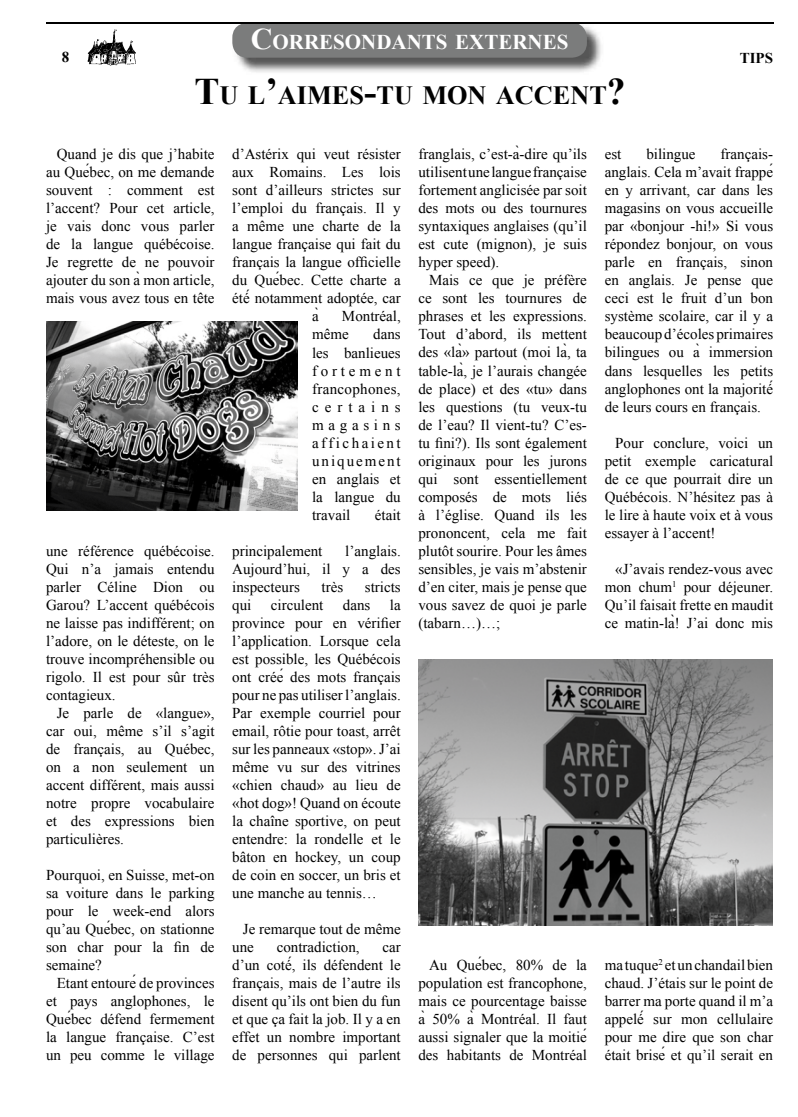
<style>
.page{position:relative;width:798px;height:1117px;background:#fff}
.page>*{position:absolute;margin:0;border:0;box-sizing:border-box;transform-origin:0 0}
.t1{font:700 26.25px "Times New Roman";color:#000}
.t2{font:700 21px "Times New Roman";color:#fff}
.t3{font:15px/18px "Times New Roman";color:#000;text-align:justify}
.t4{font:700 15px "Times New Roman";color:#000}
.s1{font-size:30px}
.s2{font-size:37.5px}
</style>
<div class="page">
<img style="left:233px;top:23px;width:370px;height:49px">
<div style="left:232px;top:23px;width:354px;height:35px;background:#7b7c7c;border-radius:15px"></div>
<img style="left:88px;top:29px;width:48px;height:36px">
<hr style="left:46px;top:22px;width:726px;height:1px;background:#000">
<img style="left:46px;top:321px;width:252px;height:189px">
<img style="left:418px;top:659px;width:354px;height:266px">
<h2 class="t2" style="left:251px;top:28px;width:319px"><span class="s1">C</span>ORRESONDANTS EXTERNES</h2>
<p class="t4" style="left:62px;top:47px;width:9px">8</p>
<p class="t4" style="left:739px;top:47px;width:35px">TIPS</p>
<h1 class="t1" style="left:194px;top:77px;width:432px"><span class="s2">T</span>U L<span class="s2">’</span>AIMES<span class="s2">-</span>TU MON ACCENT<span class="s2">?</span></h1>
<p class="t3" style="left:46px;top:145px;width:170px;text-indent:11px">Quand je dis que j’habite au Québec, on me demande souvent : comment est l’accent? Pour cet article, je vais donc vous parler de la langue québécoise.<br>Je regrette de ne pouvoir ajouter du son àmon article, mais vous avez tous en tête</p>
<p class="t3" style="left:46px;top:541px;width:170px">une référence québécoise.<br>Qui n’a jamais entendu parler Céline Dion ou Garou? L’accent québécois ne laisse pas indifférent; on l’adore, on le déteste, on le trouve incompréhensible ou rigolo. Il est pour sûr très contagieux.</p>
<p class="t3" style="left:46px;top:703px;width:170px;text-indent:11px">Je parle de «langue», car oui, même s’il s’agit de français, au Québec, on a non seulement un accent différent, mais aussi notre propre vocabulaire et des expressions bien particulières.</p>
<p class="t3" style="left:46px;top:865px;width:170px">Pourquoi, en Suisse, met-on sa voiture dans le parking pour le week-end alors qu’au Québec, on stationne son char pour la fin de semaine?</p>
<p class="t3" style="left:46px;top:973px;width:170px;text-indent:11px">Etant entouréde provinces et pays anglophones, le Québec défend fermement la langue française. C’est un peu comme le village</p>
<p class="t3" style="left:232px;top:145px;width:170px;text-align:center">d’Astérix qui veut résister aux Romains. Les lois sont d’ailleurs strictes sur l’emploi du français. Il y a même une charte de la langue française qui fait du français la langue officielle du Québec. Cette charte a été́ notamment adoptée, car à</p>
<p class="t3" style="left:312px;top:307px;width:90px;text-indent:30px">Montréal, même</p>
<p class="t3" style="left:312px;top:325px;width:90px;text-indent:61px">dans les banlieues fortement francophones, certains magasins affichaient uniquement en anglais et la langue du travail</p>
<p class="t3" style="left:375px;top:505px;width:27px">était</p>
<p class="t3" style="left:232px;top:541px;width:91px">principalement</p>
<p class="t3" style="left:232px;top:541px;width:170px;text-indent:113px">l’anglais.<br>Aujourd’hui, il y a des inspecteurs</p>
<p class="t3" style="left:321px;top:577px;width:23px">très</p>
<p class="t3" style="left:365px;top:577px;width:37px">stricts</p>
<p class="t3" style="left:232px;top:595px;width:170px;text-indent:158px">la province pour en vérifier l’application. Lorsque cela est possible, les Québécois ont créé des mots français pour ne pas utiliser l’anglais.<br>Par exemple courriel pour email, rôtie pour toast, arrêt sur les panneaux «stop». J’ai même vu sur des vitrines «chien chaud» au lieu de «hot dog»! Quand on écoute la chaîne sportive, on peut entendre: la rondelle et le bâton en hockey, un coup de coin en soccer, un bris et une manche au tennis…</p>
<p class="t3" style="left:232px;top:919px;width:170px;text-indent:11px">Je remarque tout de même une</p>
<p class="t3" style="left:232px;top:595px;width:21px">qui</p>
<p class="t3" style="left:271px;top:595px;width:54px">circulent</p>
<p class="t3" style="left:343px;top:595px;width:29px">dans</p>
<p class="t3" style="left:276px;top:937px;width:84px">contradiction,</p>
<p class="t3" style="left:232px;top:937px;width:170px;text-indent:150px">car d’un coté́, ils défendent le français, mais de l’autre ils disent qu’ils ont bien du fun et que ça fait la job. Il y a en effet un nombre important de personnes qui parlent</p>
<p class="t3" style="left:418px;top:145px;width:170px">franglais, c’est-à-dire qu’ils utilisent une langue française fortement anglicisée par soit des mots ou des tournures syntaxiques anglaises (qu’il est cute (mignon), je suis hyper speed).</p>
<p class="t3" style="left:418px;top:271px;width:170px;text-indent:11px">Mais ce que je préfère ce sont les tournures de phrases et les expressions.<br>Tout d’abord, ils mettent des «là» partout (moi là, ta table-là, je l’aurais changée de place) et des «tu» dans les questions (tu veux-tu de l’eau? Il vient-tu? C’es&shy;tu fini?). Ils sont également originaux pour les jurons qui sont essentiellement composés de mots liés à l’église. Quand ils les prononcent, cela me fait plutôt sourire. Pour les âmes sensibles, je vais m’abstenir d’en citer, mais je pense que vous savez de quoi je parle (tabarn…)…;</p>
<p class="t3" style="left:418px;top:955px;width:173px;text-align:center">Au Québec, 80% de la population est francophone, mais ce pourcentage baisse à 50% à Montréal. Il faut aussi signaler que la moitié des habitants de Montréal</p>
<p class="t3" style="left:604px;top:145px;width:173px;text-align:left;text-indent:116px">français&shy;anglais. Cela m’avait frappé en y arrivant, car dans les magasins on vous accueille par «bonjour -hi!» Si vous répondez bonjour, on vous parle en français, sinon en anglais. Je pense que ceci est le fruit d’un bon système scolaire, car il y a beaucoup d’écoles primaires bilingues ou à immersion dans lesquelles les petits anglophones ont la majorité́ de leurs cours en français.</p>
<p class="t3" style="left:604px;top:433px;width:170px;text-indent:11px">Pour conclure, voici un petit exemple caricatural de ce que pourrait dire un Québécois. N’hésitez pas à le lire à haute voix et à vous essayer à l’accent!</p>
<p class="t3" style="left:604px;top:559px;width:170px;text-indent:11px">«J’avais rendez-vous avec mon chum<sup>1</sup> pour déjeuner.<br>Qu’il faisait frette en maudit ce matin-là! J’ai donc mis</p>
<p class="t3" style="left:604px;top:145px;width:18px">est</p>
<p class="t3" style="left:646px;top:145px;width:51px">bilingue</p>
<p class="t3" style="left:604px;top:955px;width:170px">ma tuque<sup>2</sup> et un chandail bien chaud. J’étais sur le point de barrer ma porte quand il m’a appelé́ sur mon cellulaire pour me dire que son char était brisé et qu’il serait en</p>
</div>
